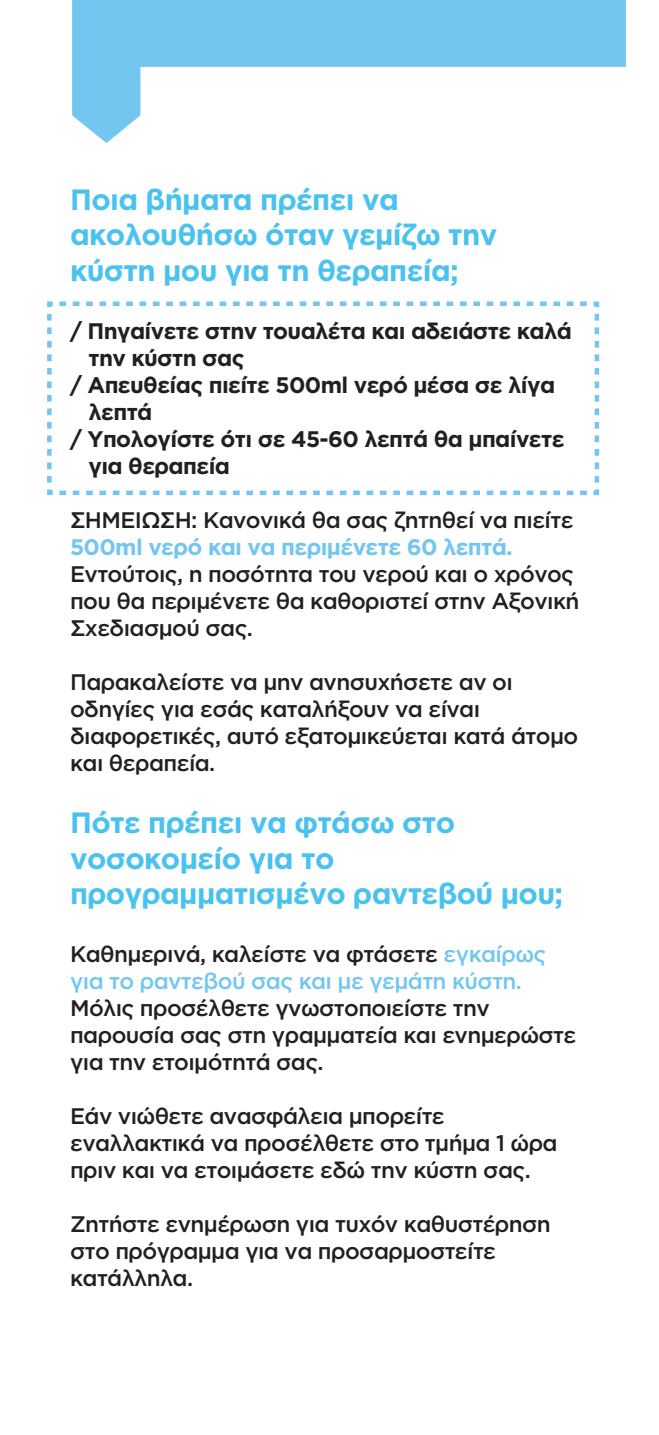
<style>
.page{position:relative;width:659px;height:1435px;background:#fff}
.page>*{position:absolute;margin:0;border:0;box-sizing:border-box;transform-origin:0 0}
.t1{font:700 29.25px/35.1px "Gotham Greek";letter-spacing:-.02em;color:#49c2ef}
.t2{font:500 22.5px/27px "Gotham Greek";letter-spacing:-.03em;color:#231f20}
.t3{font:700 22.5px "Gotham Greek";letter-spacing:-.03em;color:#231f20}
.t4{font:500 22.5px/27px "Gotham Greek";letter-spacing:-.03em;color:#72c6ef}
.t5{font:700 22.5px "Gotham Greek";letter-spacing:-.03em;color:#72c6ef}
.s1{color:#231f20}
</style>
<div class="page">
<svg style="left:72px;top:0;width:553px;height:143px;fill:#72c6ef"></svg>
<svg style="left:47px;top:301px;width:553px;height:195px"></svg>
<h1 class="t1" style="left:70px;top:182px;width:428px">Ποια βήματα πρέπει να ακολουθήσω όταν γεμίζω την κύστη μου για τη θεραπεία;</h1>
<p class="t3" style="left:70px;top:318px;width:503px">/ Πηγαίνετε στην τουαλέτα και αδειάστε καλά</p>
<p class="t3" style="left:88px;top:345px;width:157px">την κύστη σας</p>
<p class="t3" style="left:70px;top:372px;width:486px">/ Απευθείας πιείτε 500ml νερό μέσα σε λίγα</p>
<p class="t3" style="left:88px;top:399px;width:65px">λεπτά</p>
<p class="t3" style="left:70px;top:426px;width:495px">/ Υπολογίστε ότι σε 45-60 λεπτά θα μπαίνετε</p>
<p class="t3" style="left:88px;top:453px;width:143px">για θεραπεία</p>
<p class="t2" style="left:70px;top:506px;width:504px">ΣΗΜΕΙΩΣΗ: Κανονικά θα σας ζητηθεί να πιείτε</p>
<p class="t5" style="left:70px;top:534px;width:444px">500ml νερό και να περιμένετε 60 λεπτά.</p>
<p class="t2" style="left:70px;top:560px;width:510px">Εντούτοις, η ποσότητα του νερού και ο χρόνος που θα περιμένετε θα καθοριστεί στην Αξονική<br>Σχεδιασμού σας.</p>
<p class="t2" style="left:70px;top:668px;width:509px">Παρακαλείστε να μην ανησυχήσετε αν οι οδηγίες για εσάς καταλήξουν να είναι διαφορετικές, αυτό εξατομικεύεται κατά άτομο και θεραπεία.</p>
<h1 class="t1" style="left:70px;top:804px;width:494px">Πότε πρέπει να φτάσω στο νοσοκομείο για το προγραμματισμένο ραντεβού μου;</h1>
<p class="t4" style="left:70px;top:940px;width:477px"><span class="s1">Καθημερινά, καλείστε να φτάσετε</span> εγκαίρως για το ραντεβού σας και με γεμάτη κύστη.</p>
<p class="t2" style="left:70px;top:994px;width:507px">Μόλις προσέλθετε γνωστοποιείστε την παρουσία σας στη γραμματεία και ενημερώστε για την ετοιμότητά σας.</p>
<p class="t2" style="left:70px;top:1102px;width:488px">Εάν νιώθετε ανασφάλεια μπορείτε εναλλακτικά να προσέλθετε στο τμήμα 1 ώρα πριν και να ετοιμάσετε εδώ την κύστη σας.</p>
<p class="t2" style="left:70px;top:1210px;width:482px">Ζητήστε ενημέρωση για τυχόν καθυστέρηση στο πρόγραμμα για να προσαρμοστείτε κατάλληλα.</p>
</div>
